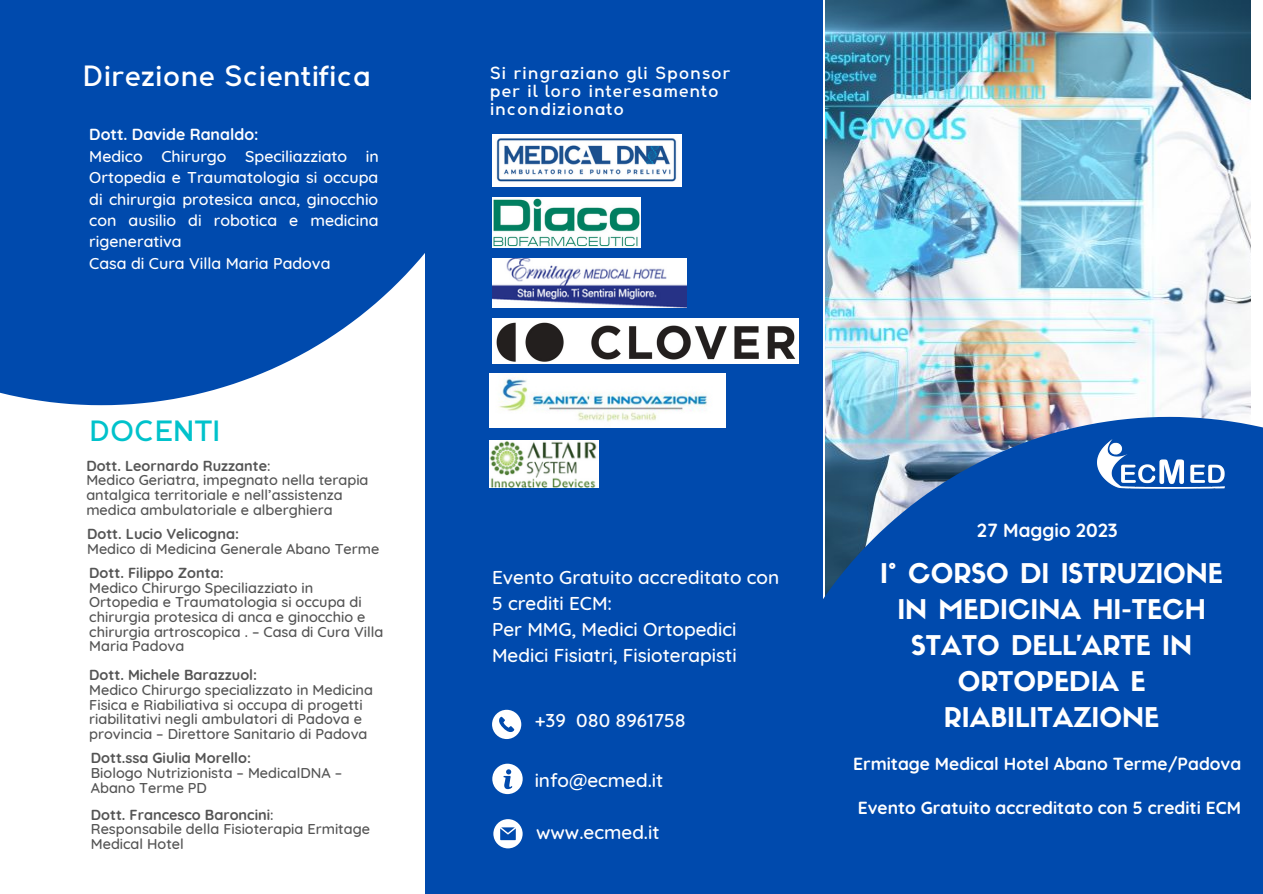
<style>
.page{position:relative;width:1263px;height:894px;background:#fff}
.page>*{position:absolute;margin:0;border:0;box-sizing:border-box;transform-origin:0 0}
.t1{font:26.7px/36px "Sifonn Basic";color:#fff;text-align:center}
.t2{font:700 26.25px "T Sqamus";color:#fff}
.t3{font:700 26.25px "T Sqamus";color:#00c2cb}
.t4{font:500 18.9px/25.8px "Quicksand";color:#fff}
.t5{font:700 18.9px "Quicksand";color:#fff}
.t6{font:700 17.4px "Quicksand";color:#fff}
.t7{font:500 15.9px/21.3px "Quicksand";color:#fff}
.t8{font:700 15.9px "Quicksand";color:#fff}
.t9{font:700 15.75px/18px "T Sqamus";letter-spacing:.05em;color:#fff}
.t10{font:500 14.55px/14.5px "Quicksand";color:#545454}
.t11{font:700 14.55px "Quicksand";color:#545454}
.s1{font-weight:700}
</style>
<div class="page">
<img style="left:826px;top:0;width:424px;height:417px">
<svg style="left:0;top:0;width:425px;height:405px;background:#165ab4"></svg>
<div style="left:425px;top:0;width:397px;height:893px;background:#004aad"></div>
<svg style="left:822px;top:417px;width:441px;height:476px;background:#0c51ad"></svg>
<svg style="left:492px;top:709px;width:29px;height:29px"></svg>
<svg style="left:493px;top:819px;width:30px;height:29px"></svg>
<img style="left:1097px;top:440px;width:127px;height:56px">
<div style="left:1142px;top:488px;width:87px;height:15px;background:#004aad"></div>
<img style="left:492px;top:259px;width:195px;height:48px">
<img style="left:490px;top:440px;width:109px;height:47px">
<img style="left:492px;top:318px;width:306px;height:45px">
<img style="left:492px;top:198px;width:148px;height:49px">
<img style="left:492px;top:135px;width:189px;height:51px">
<img style="left:490px;top:373px;width:236px;height:54px">
<svg style="left:492px;top:763px;width:31px;height:30px"></svg>
<h2 class="t2" style="left:83px;top:63px;width:289px">Direzione Scientifica</h2>
<p class="t8" style="left:89px;top:124px;width:171px">Dott. Davide Ranaldo:</p>
<p class="t7" style="left:89px;top:145px;width:291px">Medico Chirurgo Speciliazziato in<br>Ortopedia e Traumatologia si occupa di chirurgia protesica anca, ginocchio con ausilio di robotica e medicina rigenerativa<br>Casa di Cura Villa Maria Padova</p>
<h2 class="t3" style="left:89px;top:418px;width:133px">DOCENTI</h2>
<p class="t10" style="left:86px;top:458px;width:284px"><span class="s1">Dott. Leornardo Ruzzante</span>:<br>Medico Geriatra, impegnato nella terapia antalgica territoriale e nell’assistenza medica ambulatoriale e alberghiera</p>
<p class="t11" style="left:87px;top:524px;width:153px">Dott. Lucio Velicogna:</p>
<p class="t10" style="left:87px;top:540px;width:294px">Medico di Medicina Generale Abano Terme</p>
<p class="t11" style="left:89px;top:563px;width:136px">Dott. Filippo Zonta:</p>
<p class="t10" style="left:89px;top:580px;width:296px">Medico Chirurgo Speciliazziato in Ortopedia e Traumatologia si occupa di chirurgia protesica di anca e ginocchio e chirurgia artroscopica . – Casa di Cura Villa Maria Padova</p>
<p class="t11" style="left:89px;top:665px;width:169px">Dott. Michele Barazzuol:</p>
<p class="t10" style="left:89px;top:682px;width:285px">Medico Chirurgo specializzato in Medicina Fisica e Riabiliativa si occupa di progetti riabilitativi negli ambulatori di Padova e provincia – Direttore Sanitario di Padova</p>
<p class="t11" style="left:91px;top:748px;width:162px">Dott.ssa Giulia Morello:</p>
<p class="t10" style="left:91px;top:765px;width:253px">Biologo Nutrizionista – MedicalDNA –<br>Abano Terme PD</p>
<p class="t10" style="left:91px;top:806px;width:281px"><span class="s1">Dott. Francesco Baroncini</span>:<br>Responsabile della Fisioterapia Ermitage<br>Medical Hotel</p>
<p class="t9" style="left:490px;top:65px;width:242px">Si ringraziano gli Sponsor per il loro interesamento incondizionato</p>
<p class="t4" style="left:492px;top:564px;width:289px">Evento Gratuito accreditato con<br>5 crediti ECM:<br>Per MMG, Medici Ortopedici<br>Medici Fisiatri, Fisioterapisti</p>
<p class="t4" style="left:535px;top:706px;width:153px">+39 080 8961758</p>
<p class="t4" style="left:535px;top:766px;width:130px">info@ecmed.it</p>
<p class="t4" style="left:536px;top:819px;width:125px">www.ecmed.it</p>
<p class="t5" style="left:977px;top:518px;width:142px">27 Maggio 2023</p>
<h1 class="t1" style="left:880px;top:558px;width:345px">I° CORSO DI ISTRUZIONE<br>IN MEDICINA HI-TECH<br>STATO DELL’ARTE IN<br>ORTOPEDIA E<br>RIABILITAZIONE</h1>
<p class="t6" style="left:853px;top:752px;width:390px">Ermitage Medical Hotel Abano Terme/Padova</p>
<p class="t6" style="left:858px;top:796px;width:385px">Evento Gratuito accreditato con 5 crediti ECM</p>
</div>
